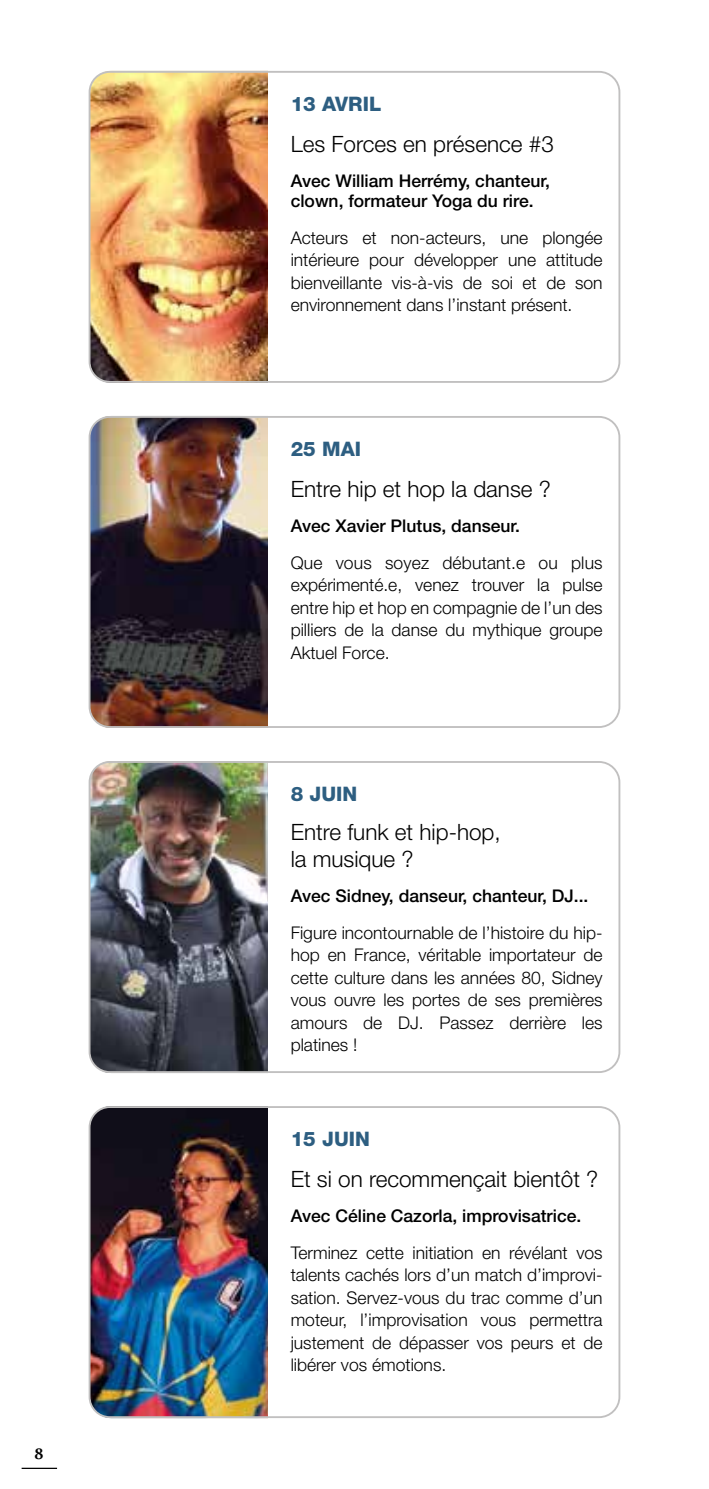
<style>
.page{position:relative;width:709px;height:1489px;background:#fff}
.page>*{position:absolute;margin:0;border:0;box-sizing:border-box;transform-origin:0 0}
.t1{font:300 22.5px/27.2px "Helvetica Neue LT Std";color:#000}
.t2{font:800 20px "Helvetica Neue LT Std";color:#2d5e81}
.t3{font:300 17.5px/22.5px "Helvetica Neue LT Std";color:#000;text-align:justify}
.t4{font:500 17.5px/20px "Helvetica Neue LT Std";color:#000}
.t5{font:17.5px "Lin Libertine B";color:#000}
</style>
<div class="page">
<hr style="left:22px;top:1467px;width:35px;height:1px;background:#000">
<img style="left:90px;top:1106px;width:178px;height:311px">
<div style="left:89px;top:1106px;width:531px;height:311px;border:2px solid #c1c0c0;border-radius:20px"></div>
<img style="left:90px;top:761px;width:178px;height:311px">
<div style="left:89px;top:761px;width:531px;height:311px;border:2px solid #c1c0c0;border-radius:20px"></div>
<img style="left:90px;top:416px;width:178px;height:312px">
<div style="left:89px;top:416px;width:531px;height:312px;border:2px solid #c1c0c0;border-radius:20px"></div>
<img style="left:90px;top:71px;width:178px;height:310px">
<div style="left:89px;top:71px;width:531px;height:312px;border:2px solid #c1c0c0;border-radius:20px"></div>
<p class="t5" style="left:34px;top:1441px;width:10px">8</p>
<p class="t2" style="left:291px;top:91px;width:92px">13 AVRIL</p>
<p class="t1" style="left:291px;top:130px;width:265px">Les Forces en présence #3</p>
<p class="t4" style="left:291px;top:170px;width:261px">Avec William Herrémy, chanteur, clown, formateur Yoga du rire.</p>
<p class="t3" style="left:291px;top:226px;width:313px">Acteurs et non-acteurs, une plongée intérieure pour développer une attitude bienveillante vis-à-vis de soi et de son environnement dans l’instant présent.</p>
<p class="t2" style="left:291px;top:436px;width:72px">25 MAI</p>
<p class="t1" style="left:291px;top:475px;width:262px">Entre hip et hop la danse ?</p>
<p class="t4" style="left:291px;top:515px;width:231px">Avec Xavier Plutus, danseur.</p>
<p class="t3" style="left:291px;top:551px;width:313px">Que vous soyez débutant.e ou plus expérimenté.e, venez trouver la pulse entre hip et hop en compagnie de l’un des pilliers de la danse du mythique groupe Aktuel Force.</p>
<p class="t2" style="left:291px;top:781px;width:68px">8 JUIN</p>
<p class="t1" style="left:291px;top:817px;width:212px">Entre funk et hip-hop, la musique ?</p>
<p class="t4" style="left:291px;top:885px;width:299px">Avec Sidney, danseur, chanteur, DJ...</p>
<p class="t3" style="left:291px;top:920px;width:313px">Figure incontournable de l’histoire du hip&shy;hop en France, véritable importateur de cette culture dans les années 80, Sidney vous ouvre les portes de ses premières amours de DJ. Passez derrière les platines !</p>
<p class="t2" style="left:291px;top:1126px;width:81px">15 JUIN</p>
<p class="t1" style="left:291px;top:1164px;width:309px">Et si on recommençait bientôt ?</p>
<p class="t4" style="left:291px;top:1205px;width:292px">Avec Céline Cazorla, improvisatrice.</p>
<p class="t3" style="left:291px;top:1240px;width:313px">Terminez cette initiation en révélant vos talents cachés lors d’un match d’improvi&shy;sation. Servez-vous du trac comme d’un moteur, l’improvisation vous permettra justement de dépasser vos peurs et de libérer vos émotions.</p>
</div>
